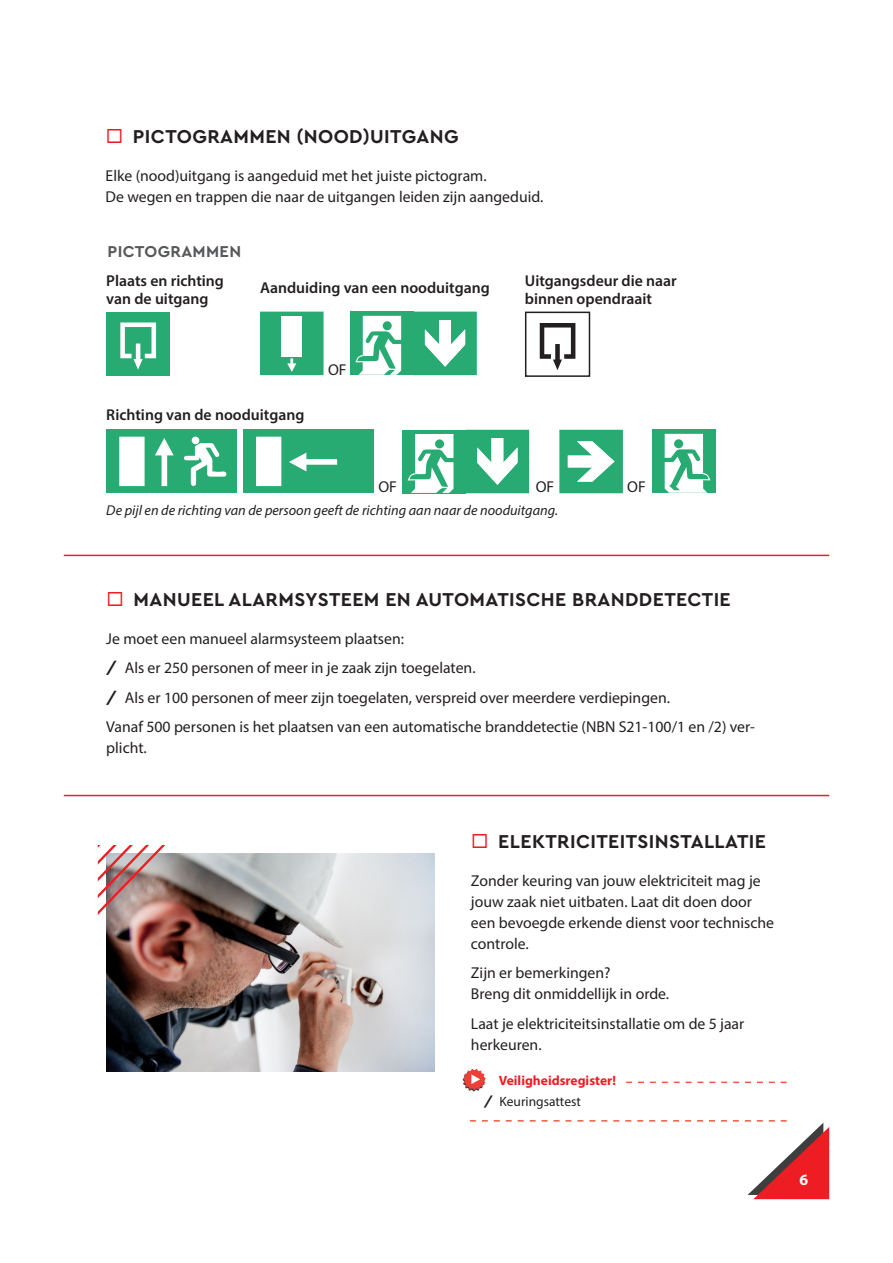
<style>
.page{position:relative;width:893px;height:1263px;background:#fff}
.page>*{position:absolute;margin:0;border:0;box-sizing:border-box;transform-origin:0 0}
.t1{font:700 19.5px "Cera PRO";letter-spacing:.02em;color:#231f20}
.Kop_2{font:700 16.5px "Cera PRO";letter-spacing:.02em;color:#57585a}
.t2{font:15.75px/21px "Myriad Pro";color:#231f20}
.t3{font:600 15.75px "Myriad Pro";color:#231f20}
.t4{font:700 15.75px "Myriad Pro";color:#fff}
.t5{font:italic 14.25px "Myriad Pro";color:#231f20}
.Basis_bold{font:700 13.5px "Myriad Pro";color:#ee1d23}
.t6{font:13.5px "Myriad Pro";color:#231f20}
.s1{font-family:"Cera PRO";font-weight:700}
</style>
<div class="page">
<div style="left:106px;top:312px;width:64px;height:64px;background:#28ab72"></div>
<svg style="left:120px;top:322px;width:36px;height:48px"></svg>
<div style="left:525px;top:312px;width:65px;height:65px;border:2px solid #231f20"></div>
<svg style="left:540px;top:323px;width:35px;height:47px"></svg>
<svg style="left:414px;top:312px;width:63px;height:63px"></svg>
<div style="left:350px;top:312px;width:64px;height:63px;background:#28ab72"></div>
<svg style="left:355px;top:316px;width:47px;height:59px"></svg>
<div style="left:260px;top:312px;width:64px;height:63px;background:#28ab72"></div>
<div style="left:281px;top:316px;width:21px;height:41px;background:#fff"></div>
<svg style="left:559px;top:430px;width:64px;height:63px"></svg>
<div style="left:652px;top:430px;width:64px;height:63px;background:#28ab72"></div>
<svg style="left:664px;top:434px;width:46px;height:59px"></svg>
<svg style="left:466px;top:430px;width:63px;height:63px"></svg>
<div style="left:402px;top:430px;width:64px;height:63px;background:#28ab72"></div>
<svg style="left:408px;top:434px;width:46px;height:59px"></svg>
<div style="left:106px;top:429px;width:131px;height:64px;background:#28ab72"></div>
<svg style="left:119px;top:437px;width:26px;height:49px"></svg>
<svg style="left:155px;top:438px;width:19px;height:49px"></svg>
<div style="left:192px;top:436px;width:7px;height:8px;background:#fff;border-radius:50%"></div>
<svg style="left:184px;top:443px;width:43px;height:43px"></svg>
<div style="left:243px;top:429px;width:131px;height:64px;background:#28ab72"></div>
<svg style="left:256px;top:437px;width:25px;height:49px"></svg>
<svg style="left:289px;top:453px;width:48px;height:18px"></svg>
<hr style="left:64px;top:555px;width:765px;height:1px;background:#ee1d23">
<hr style="left:64px;top:795px;width:765px;height:1px;background:#ee1d23">
<img style="left:106px;top:853px;width:328px;height:218px">
<img style="left:98px;top:845px;width:74px;height:74px">
<svg style="left:462px;top:1069px;width:24px;height:23px"></svg>
<svg style="left:626px;top:1081px;width:161px;height:2px"></svg>
<svg style="left:470px;top:1120px;width:359px;height:79px"></svg>
<p class="t1" style="left:133px;top:124px;width:327px">PICTOGRAMMEN (NOOD)UITGANG</p>
<p class="t2" style="left:106px;top:165px;width:439px">Elke (nood)uitgang is aangeduid met het juiste pictogram.<br>De wegen en trappen die naar de uitgangen leiden zijn aangeduid.</p>
<p class="Kop_2" style="left:108px;top:241px;width:135px">PICTOGRAMMEN</p>
<p class="t3" style="left:106px;top:271px;width:119px">Plaats en richting</p>
<p class="t3" style="left:106px;top:288px;width:104px">van de uitgang</p>
<p class="t3" style="left:260px;top:277px;width:231px">Aanduiding van een nooduitgang</p>
<p class="t2" style="left:328px;top:359px;width:20px">OF</p>
<p class="t3" style="left:106px;top:405px;width:200px">Richting van de nooduitgang</p>
<p class="t3" style="left:525px;top:271px;width:153px">Uitgangsdeur die naar</p>
<p class="t3" style="left:525px;top:288px;width:129px">binnen opendraait</p>
<p class="t2" style="left:378px;top:476px;width:20px">OF</p>
<p class="t5" style="left:106px;top:501px;width:453px">De pijl en de richting van de persoon geeft de richting aan naar de nooduitgang.</p>
<p class="t2" style="left:536px;top:476px;width:20px">OF</p>
<p class="t2" style="left:627px;top:476px;width:20px">OF</p>
<p class="t1" style="left:134px;top:586px;width:599px">MANUEEL ALARMSYSTEEM EN AUTOMATISCHE BRANDDETECTIE</p>
<p class="t2" style="left:106px;top:628px;width:299px">Je moet een manueel alarmsysteem plaatsen:</p>
<p class="t2" style="left:106px;top:657px;width:371px"><span class="s1">/</span> Als er 250 personen of meer in je zaak zijn toegelaten.</p>
<p class="t2" style="left:106px;top:687px;width:565px"><span class="s1">/</span> Als er 100 personen of meer zijn toegelaten, verspreid over meerdere verdiepingen.</p>
<p class="t2" style="left:106px;top:716px;width:650px">Vanaf 500 personen is het plaatsen van een automatische branddetectie (NBN S21-100/1 en /2) ver&shy;plicht.</p>
<p class="t1" style="left:498px;top:828px;width:269px">ELEKTRICITEITSINSTALLATIE</p>
<p class="t2" style="left:471px;top:869px;width:305px">Zonder keuring van jouw elektriciteit mag je jouw zaak niet uitbaten. Laat dit doen door een bevoegde erkende dienst voor technische controle.</p>
<p class="t2" style="left:471px;top:962px;width:200px">Zijn er bemerkingen?<br>Breng dit onmiddellijk in orde.</p>
<p class="t2" style="left:471px;top:1012px;width:275px">Laat je elektriciteitsinstallatie om de 5 jaar herkeuren.</p>
<p class="Basis_bold" style="left:499px;top:1072px;width:119px">Veiligheidsregister!</p>
<p class="t6" style="left:484px;top:1093px;width:99px"><span class="s1">/</span> Keuringsattest</p>
<p class="t4" style="left:799px;top:1169px;width:10px">6</p>
</div>
